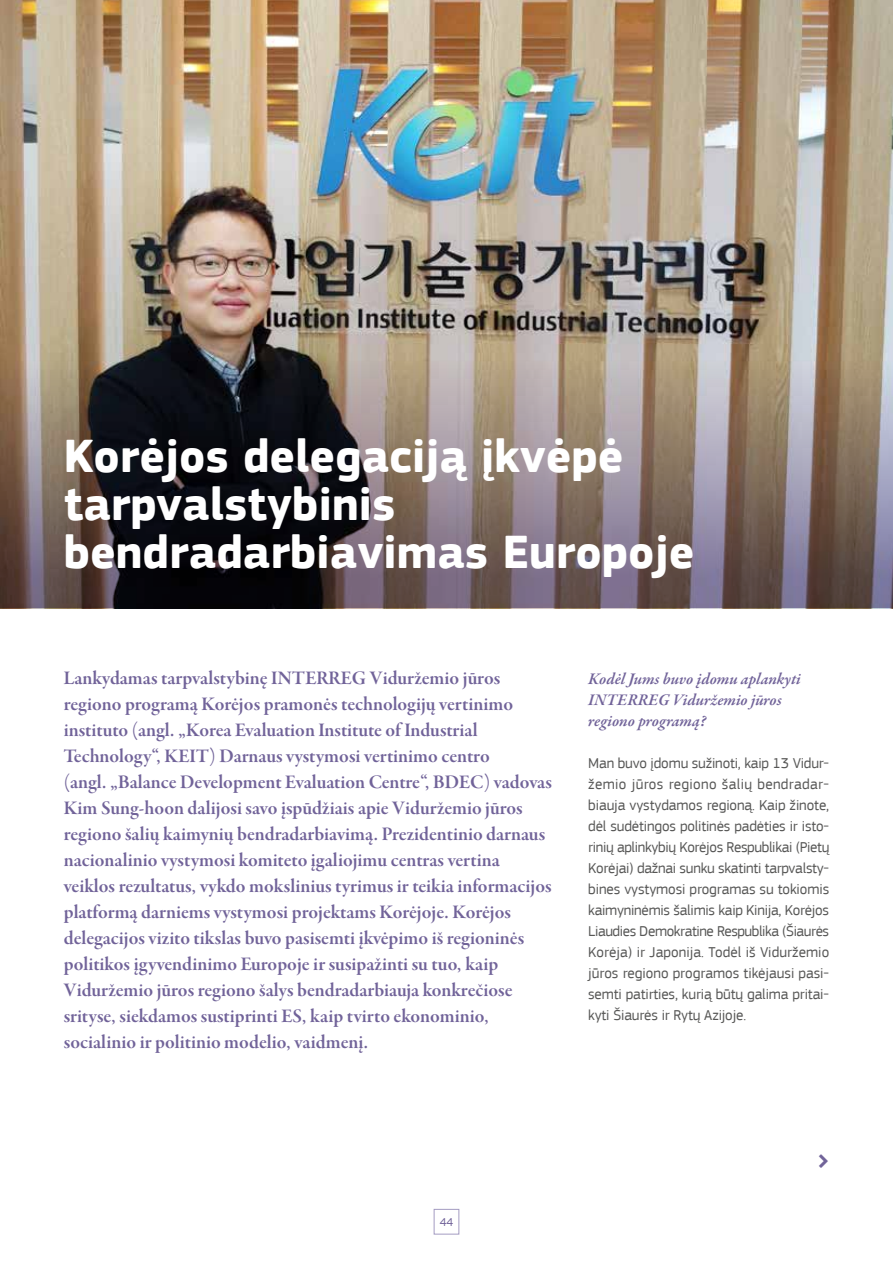
<style>
.page{position:relative;width:893px;height:1263px;background:#fff}
.page>*{position:absolute;margin:0;border:0;box-sizing:border-box;transform-origin:0 0}
.t1{font:700 48px/48px "EC Square Sans Pro";color:#fff}
.t2{font:19.5px/26px "Garamond Premr Pro Smbd Subh";color:#716399}
.t3{font:italic 600 16.5px/21px "Garamond Premr Pro";color:#716399}
.t4{font:15px/21px "EC Square Sans Pro";letter-spacing:-.01em;color:#575756;text-align:justify}
.t5{font:12px "EC Square Sans Pro";color:#716399}
</style>
<div class="page">
<div style="left:434px;top:1209px;width:25px;height:25px;border:1px solid #a49cc2"></div>
<img style="left:0;top:0;width:893px;height:351px">
<svg style="left:0;top:351px;width:893px;height:257px;background:#675b58"></svg>
<h1 class="t1" style="left:64px;top:434px;width:632px">Korėjos delegaciją įkvėpė tarpvalstybinis bendradarbiavimas Europoje</h1>
<p class="t2" style="left:64px;top:666px;width:490px">Lankydamas tarpvalstybinę INTERREG Viduržemio jūros regiono programą Korėjos pramonės technologijų vertinimo instituto (angl. „Korea Evaluation Institute of Industrial Technology“, KEIT) Darnaus vystymosi vertinimo centro<br>(angl. „Balance Development Evaluation Centre“, BDEC) vadovas Kim Sung-hoon dalijosi savo įspūdžiais apie Viduržemio jūros regiono šalių kaimynių bendradarbiavimą. Prezidentinio darnaus nacionalinio vystymosi komiteto įgaliojimu centras vertina veiklos rezultatus, vykdo mokslinius tyrimus ir teikia informacijos platformą darniems vystymosi projektams Korėjoje. Korėjos delegacijos vizito tikslas buvo pasisemti įkvėpimo iš regioninės politikos įgyvendinimo Europoje ir susipažinti su tuo, kaip Viduržemio jūros regiono šalys bendradarbiauja konkrečiose srityse, siekdamos sustiprinti ES, kaip tvirto ekonominio, socialinio ir politinio modelio, vaidmenį.</p>
<p class="t3" style="left:588px;top:669px;width:214px">Kodėl Jums buvo įdomu aplankyti<br>INTERREG Viduržemio jūros regiono programą?</p>
<p class="t4" style="left:588px;top:753px;width:243px">Man buvo įdomu sužinoti, kaip 13 Vidur&shy;žemio jūros regiono šalių bendradar&shy;biauja vystydamos regioną. Kaip žinote, dėl sudėtingos politinės padėties ir isto&shy;rinių aplinkybių Korėjos Respublikai (Pietų Korėjai) dažnai sunku skatinti tarpvalsty&shy;bines vystymosi programas su tokiomis kaimyninėmis šalimis kaip Kinija, Korėjos Liaudies Demokratine Respublika (Šiaurės Korėja) ir Japonija. Todėl iš Viduržemio jūros regiono programos tikėjausi pasi&shy;semti patirties, kurią būtų galima pritai&shy;kyti Šiaurės ir Rytų Azijoje.</p>
<p class="t5" style="left:440px;top:1215px;width:15px">44</p>
</div>
